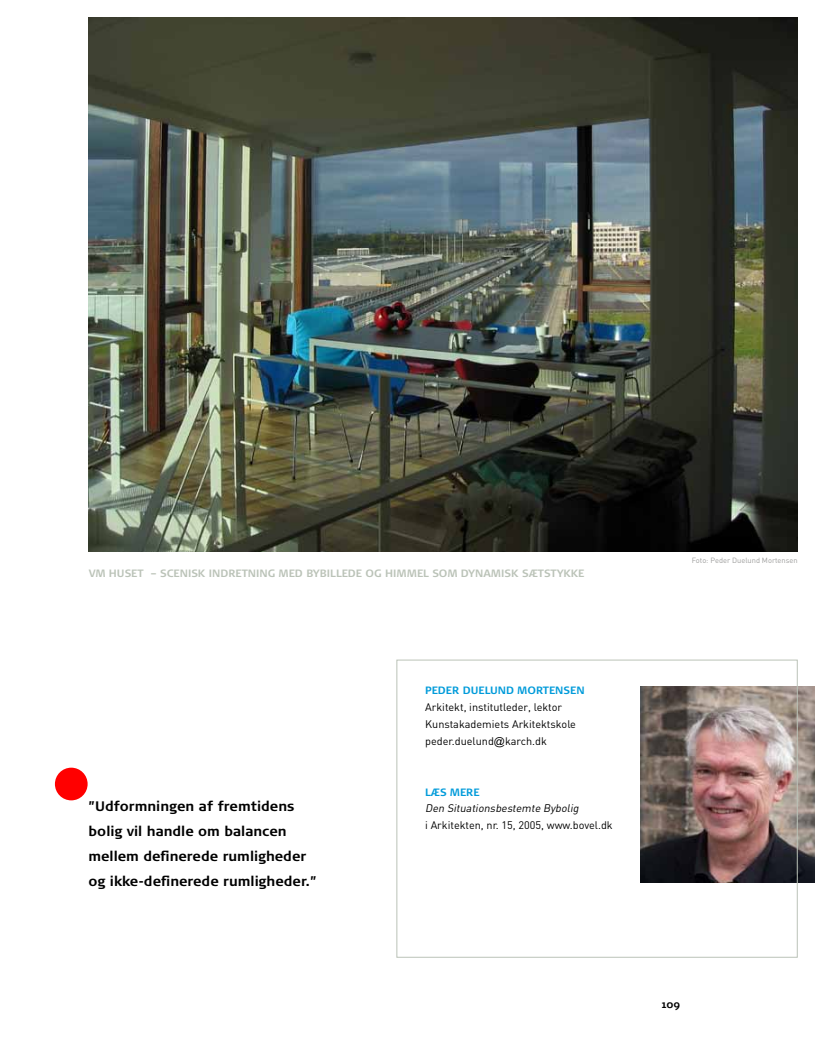
<style>
.page{position:relative;width:815px;height:1053px;background:#fff}
.page>*{position:absolute;margin:0;border:0;box-sizing:border-box;transform-origin:0 0}
.t1{font:700 13.75px/25px "Signa Normal";color:#000}
.t2{font:10.88px/16.9px "DIN";color:#000}
.t3{font:italic 10.88px "DIN";color:#000}
.t4{font:700 10.62px "Signa Normal";color:#bbc3b8}
.t5{font:700 10.62px "Signa Normal";color:#009bda}
.t6{font:700 10.62px "Signa Normal";color:#000}
.t7{font:7.5px "DIN";color:#9d9d9c}
.s1{font-family:"M Arial"}
</style>
<div class="page">
<img style="left:89px;top:18px;width:708px;height:533px">
<img style="left:640px;top:686px;width:175px;height:196px">
<div style="left:396px;top:659px;width:402px;height:298px;border:1px solid #bbc3b8"></div>
<div style="left:55px;top:767px;width:33px;height:33px;background:#f00;border-radius:50%"></div>
<p class="t4" style="left:89px;top:567px;width:497px">vm h uset – scenisk indretning med bybillede og h immel som dynamisk sætstykke</p>
<p class="t1" style="left:89px;top:793px;width:230px">”Udformningen af fremtidens bolig vil handle om balancen mellem definerede rumligheder og ikke-definerede rumligheder.”</p>
<p class="t5" style="left:425px;top:684px;width:161px">peder duelund mortensen</p>
<p class="t2" style="left:425px;top:698px;width:152px">Arkitekt, institutleder, lektor<br>Kunstakademiets Arkitektskole peder.duelund<span class="s1">@</span>karch.dk</p>
<p class="t5" style="left:425px;top:785px;width:56px">læs mere</p>
<p class="t3" style="left:425px;top:801px;width:157px">Den Situationsbestemte Bybolig</p>
<p class="t2" style="left:425px;top:816px;width:189px">i Arkitekten, nr. 15, 2005, www.bovel.dk</p>
<p class="t7" style="left:692px;top:555px;width:107px">Foto: Peder Duelund Mortensen</p>
<p class="t6" style="left:662px;top:998px;width:20px">109</p>
</div>
